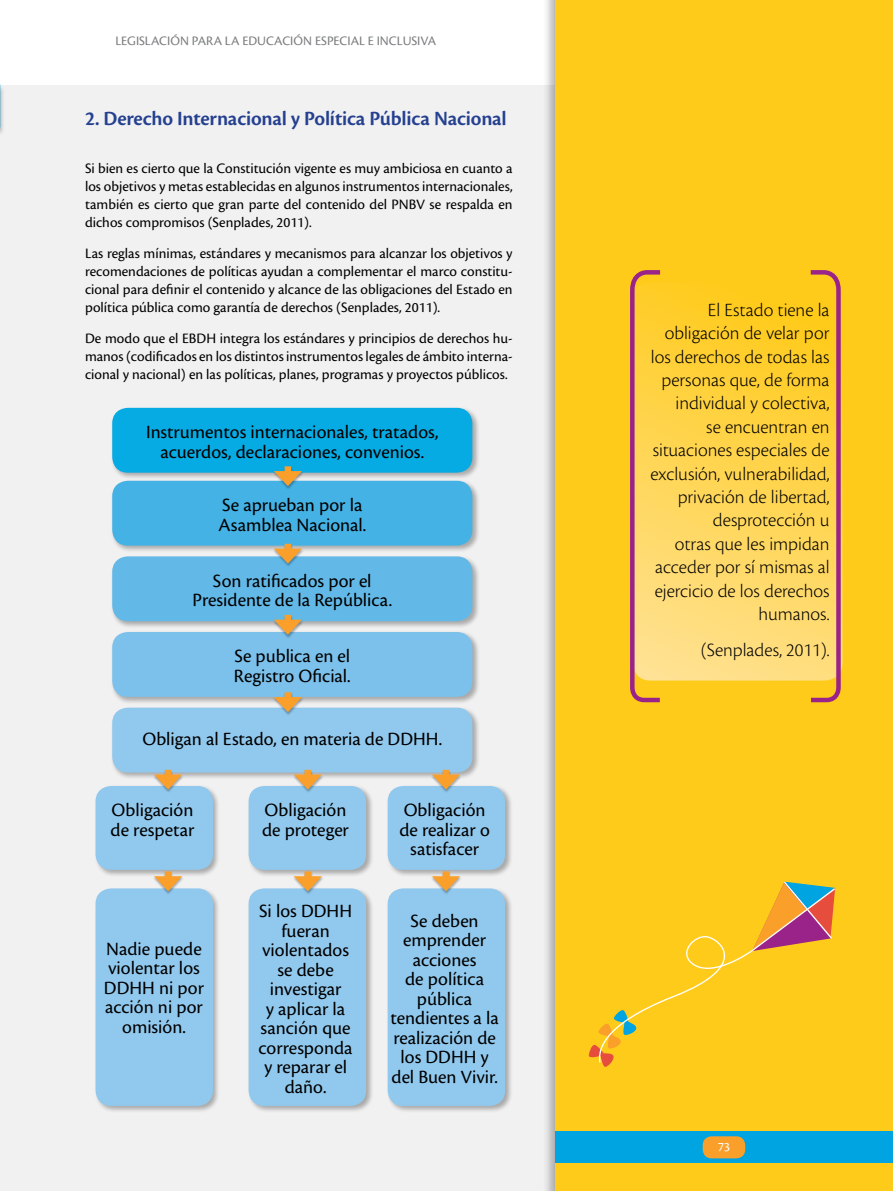
<style>
.page{position:relative;width:893px;height:1191px;background:#fff}
.page>*{position:absolute;margin:0;border:0;box-sizing:border-box;transform-origin:0 0}
.t1{font:600 21px "Cronos Pro";letter-spacing:-.01em;color:#25408f}
.t2{font:19.5px/19.5px "Cronos Pro";color:#000;text-align:center}
.t3{font:300 19.5px/23.4px "Cronos Pro";color:#000;text-align:right}
.t4{font:15px/18px "Cronos Pro";color:#000;text-align:justify}
.t5{font:13.5px "Cronos Pro";color:#797c7d}
.t6{font:13.5px "Cronos Pro";color:#fff}
</style>
<div class="page">
<div style="left:0;top:85px;width:555px;height:1106px;background:#f1f1f2"></div>
<div style="left:543px;top:0;width:350px;height:1191px;background:#000;opacity:.3"></div>
<div style="left:555px;top:0;width:338px;height:1191px;background:#ffcb1b"></div>
<div style="left:555px;top:1131px;width:338px;height:31px;background:#00a4e0"></div>
<div style="left:703px;top:1136px;width:42px;height:22px;background:#f99f2a;border-radius:9px"></div>
<div style="left:0;top:84px;width:5px;height:53px;background:#000;opacity:.3"></div>
<div style="left:633px;top:282px;width:209px;height:398px;background:linear-gradient(to bottom,#ffca19,#ffe08a);border-radius:18px"></div>
<svg style="left:630px;top:270px;width:35px;height:433px;background:#f0bd5e"></svg>
<svg style="left:806px;top:270px;width:37px;height:433px"></svg>
<svg style="left:588px;top:881px;width:248px;height:186px"></svg>
<div style="left:111px;top:406px;width:369px;height:74px;background:#000;opacity:.3"></div>
<div style="left:112px;top:408px;width:360px;height:65px;background:#07abe3;border-radius:16px"></div>
<div style="left:111px;top:479px;width:369px;height:74px;background:#000;opacity:.3"></div>
<div style="left:112px;top:481px;width:360px;height:64px;background:#44b2e5;border-radius:16px"></div>
<div style="left:111px;top:630px;width:369px;height:74px;background:#000;opacity:.3"></div>
<div style="left:112px;top:632px;width:360px;height:65px;background:#7bc1eb;border-radius:16px"></div>
<div style="left:111px;top:555px;width:369px;height:73px;background:#000;opacity:.3"></div>
<div style="left:112px;top:556px;width:360px;height:65px;background:#62b9e8;border-radius:16px"></div>
<div style="left:111px;top:706px;width:369px;height:74px;background:#000;opacity:.3"></div>
<div style="left:112px;top:707px;width:360px;height:65px;background:#91c9ee;border-radius:16px"></div>
<div style="left:94px;top:784px;width:127px;height:93px;background:#000;opacity:.3"></div>
<div style="left:96px;top:786px;width:117px;height:84px;background:#91c9ee;border-radius:16px"></div>
<div style="left:94px;top:886px;width:127px;height:227px;background:#000;opacity:.3"></div>
<div style="left:96px;top:888px;width:117px;height:218px;background:#91c9ee;border-radius:16px"></div>
<div style="left:247px;top:784px;width:127px;height:93px;background:#000;opacity:.3"></div>
<div style="left:249px;top:786px;width:117px;height:84px;background:#91c9ee;border-radius:16px"></div>
<div style="left:247px;top:886px;width:127px;height:227px;background:#000;opacity:.3"></div>
<div style="left:249px;top:888px;width:117px;height:218px;background:#91c9ee;border-radius:16px"></div>
<div style="left:386px;top:784px;width:127px;height:93px;background:#000;opacity:.3"></div>
<div style="left:388px;top:786px;width:117px;height:84px;background:#91c9ee;border-radius:16px"></div>
<div style="left:386px;top:886px;width:127px;height:227px;background:#000;opacity:.3"></div>
<div style="left:388px;top:888px;width:117px;height:218px;background:#91c9ee;border-radius:16px"></div>
<div style="left:272px;top:466px;width:32px;height:24px;background:#000;opacity:.3"></div>
<div style="left:285px;top:466px;width:6px;height:11px;background:#f99f2a"></div>
<svg style="left:274px;top:471px;width:28px;height:15px"></svg>
<div style="left:272px;top:692px;width:32px;height:24px;background:#000;opacity:.3"></div>
<div style="left:285px;top:692px;width:6px;height:11px;background:#f99f2a"></div>
<svg style="left:274px;top:697px;width:28px;height:15px"></svg>
<div style="left:272px;top:544px;width:32px;height:23px;background:#000;opacity:.3"></div>
<div style="left:285px;top:544px;width:6px;height:10px;background:#f99f2a"></div>
<svg style="left:274px;top:548px;width:28px;height:15px"></svg>
<div style="left:272px;top:615px;width:32px;height:24px;background:#000;opacity:.3"></div>
<div style="left:285px;top:615px;width:6px;height:10px;background:#f99f2a"></div>
<svg style="left:274px;top:619px;width:28px;height:16px"></svg>
<div style="left:152px;top:770px;width:32px;height:23px;background:#000;opacity:.3"></div>
<div style="left:165px;top:770px;width:6px;height:10px;background:#f99f2a"></div>
<svg style="left:154px;top:774px;width:28px;height:15px"></svg>
<div style="left:152px;top:871px;width:32px;height:24px;background:#000;opacity:.3"></div>
<div style="left:165px;top:871px;width:6px;height:11px;background:#f99f2a"></div>
<svg style="left:154px;top:876px;width:28px;height:15px"></svg>
<div style="left:430px;top:770px;width:32px;height:23px;background:#000;opacity:.3"></div>
<div style="left:443px;top:770px;width:6px;height:10px;background:#f99f2a"></div>
<svg style="left:432px;top:774px;width:28px;height:15px"></svg>
<div style="left:430px;top:871px;width:32px;height:24px;background:#000;opacity:.3"></div>
<div style="left:443px;top:871px;width:6px;height:11px;background:#f99f2a"></div>
<svg style="left:432px;top:876px;width:28px;height:15px"></svg>
<div style="left:292px;top:770px;width:32px;height:23px;background:#000;opacity:.3"></div>
<div style="left:304px;top:770px;width:7px;height:10px;background:#f99f2a"></div>
<svg style="left:294px;top:774px;width:28px;height:15px"></svg>
<div style="left:292px;top:871px;width:32px;height:24px;background:#000;opacity:.3"></div>
<div style="left:304px;top:871px;width:7px;height:11px;background:#f99f2a"></div>
<svg style="left:294px;top:876px;width:28px;height:15px"></svg>
<p class="t5" style="left:115px;top:33px;width:322px">LEGISLACIÓN PARA LA EDUCACIÓN ESPECIAL E INCLUSIVA</p>
<h1 class="t1" style="left:85px;top:106px;width:423px">2. Derecho Internacional y Política Pública Nacional</h1>
<p class="t4" style="left:85px;top:160px;width:429px">Si bien es cierto que la Constitución vigente es muy ambiciosa en cuanto a los objetivos y metas establecidas en algunos instrumentos internacionales, también es cierto que gran parte del contenido del PNBV se respalda en dichos compromisos (Senplades, 2011).</p>
<p class="t4" style="left:85px;top:244px;width:429px">Las reglas mínimas, estándares y mecanismos para alcanzar los objetivos y recomendaciones de políticas ayudan a complementar el marco constitu&shy;cional para definir el contenido y alcance de las obligaciones del Estado en política pública como garantía de derechos (Senplades, 2011).</p>
<p class="t4" style="left:85px;top:329px;width:429px">De modo que el EBDH integra los estándares y principios de derechos hu&shy;manos (codificados en los distintos instrumentos legales de ámbito interna&shy;cional y nacional) en las políticas, planes, programas y proyectos públicos.</p>
<h2 class="t2" style="left:146px;top:422px;width:294px">Instrumentos internacionales, tratados, acuerdos, declaraciones, convenios.</h2>
<h2 class="t2" style="left:218px;top:495px;width:149px;text-align:left">Se aprueban por la<br>Asamblea Nacional.</h2>
<h2 class="t2" style="left:192px;top:571px;width:201px">Son ratificados por el<br>Presidente de la República.</h2>
<h2 class="t2" style="left:234px;top:646px;width:118px;text-align:left">Se publica en el<br>Registro Oficial.</h2>
<h2 class="t2" style="left:142px;top:729px;width:301px">Obligan al Estado, en materia de DDHH.</h2>
<h2 class="t2" style="left:111px;top:800px;width:85px;text-align:left">Obligación de respetar</h2>
<h2 class="t2" style="left:104px;top:939px;width:102px">Nadie puede violentar los<br>DDHH ni por acción ni por omisión.</h2>
<h2 class="t2" style="left:262px;top:800px;width:88px;text-align:left">Obligación de proteger</h2>
<h2 class="t2" style="left:258px;top:901px;width:96px">Si los DDHH fueran violentados se debe investigar<br>y aplicar la sanción que corresponda y reparar el daño.</h2>
<h2 class="t2" style="left:399px;top:800px;width:92px">Obligación de realizar o satisfacer</h2>
<h2 class="t2" style="left:391px;top:911px;width:110px">Se deben emprender acciones<br>de política pública tendientes a la realización de los DDHH y del Buen Vivir.</h2>
<p class="t3" style="left:650px;top:298px;width:181px">El Estado tiene la obligación de velar por los derechos de todas las personas que, de forma individual y colectiva,<br>se encuentran en situaciones especiales de exclusión, vulnerabilidad, privación de libertad, desprotección u<br>otras que les impidan acceder por sí mismas al ejercicio de los derechos humanos.</p>
<h2 class="t3" style="left:701px;top:638px;width:130px">(Senplades, 2011).</h2>
<p class="t6" style="left:718px;top:1139px;width:14px">73</p>
</div>
